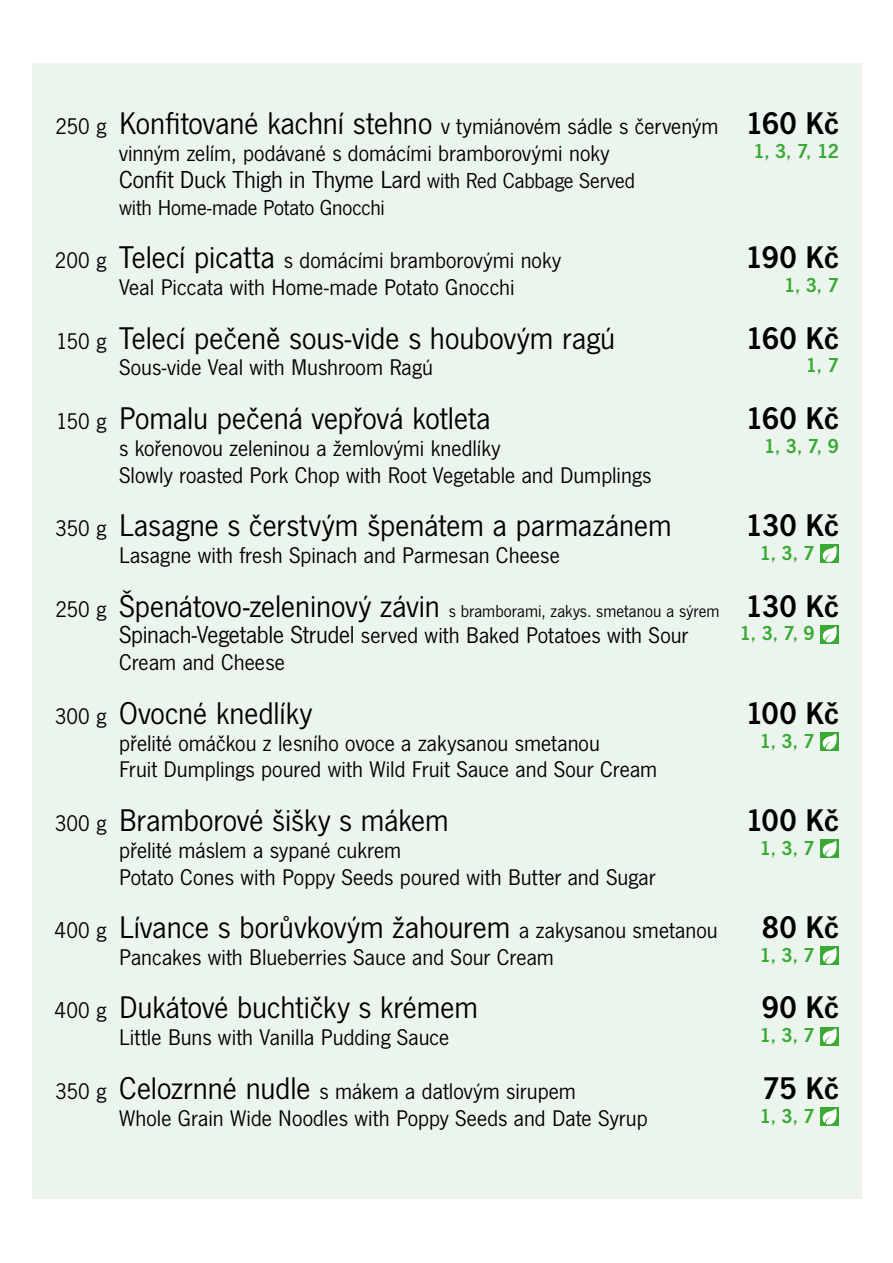
<style>
.page{position:relative;width:893px;height:1263px;background:#fff}
.page>*{position:absolute;margin:0;border:0;box-sizing:border-box;transform-origin:0 0}
.t1{font:32.55px "News Got";color:#000}
.t2{font:32.55px "News Got Dem";letter-spacing:-.01em;color:#000}
.t3{font:25.5px "News Got";letter-spacing:-.01em;color:#000}
.t4{font:23.55px/26.8px "News Got";color:#000}
.t5{font:22.5px "News Got";letter-spacing:-.005em;color:#000}
.t6{font:21px "News Got Dem";color:#3aaa35}
.t7{font:18px "News Got";letter-spacing:.005em;color:#000}
.s1{font-size:32.55px}
.s2{font-size:22.5px}
.s3{font-size:25.5px}
.s4{font-size:23.55px}
</style>
<div class="page">
<div style="left:32px;top:64px;width:829px;height:1135px;background:#ebf5ee"></div>
<div style="left:820px;top:545px;width:19px;height:18px;background:#3aaa35"></div>
<svg style="left:822px;top:546px;width:15px;height:16px"></svg>
<div style="left:820px;top:625px;width:19px;height:19px;background:#3aaa35"></div>
<svg style="left:822px;top:626px;width:15px;height:16px"></svg>
<div style="left:820px;top:732px;width:19px;height:19px;background:#3aaa35"></div>
<svg style="left:822px;top:733px;width:15px;height:17px"></svg>
<div style="left:820px;top:839px;width:19px;height:19px;background:#3aaa35"></div>
<svg style="left:822px;top:840px;width:15px;height:17px"></svg>
<div style="left:820px;top:946px;width:19px;height:19px;background:#3aaa35"></div>
<svg style="left:822px;top:948px;width:15px;height:16px"></svg>
<div style="left:820px;top:1027px;width:19px;height:18px;background:#3aaa35"></div>
<svg style="left:822px;top:1028px;width:15px;height:16px"></svg>
<div style="left:820px;top:1107px;width:19px;height:19px;background:#3aaa35"></div>
<svg style="left:822px;top:1108px;width:15px;height:17px"></svg>
<p class="t4" style="left:55px;top:114px;width:52px">250 g</p>
<p class="t4" style="left:55px;top:247px;width:53px">200 g</p>
<p class="t4" style="left:56px;top:328px;width:52px">150 g</p>
<p class="t4" style="left:56px;top:408px;width:52px">150 g</p>
<p class="t4" style="left:55px;top:515px;width:53px">350 g</p>
<p class="t4" style="left:55px;top:596px;width:52px">250 g</p>
<p class="t4" style="left:55px;top:703px;width:53px">300 g</p>
<p class="t4" style="left:55px;top:810px;width:53px">300 g</p>
<p class="t4" style="left:54px;top:917px;width:53px">400 g</p>
<p class="t4" style="left:54px;top:997px;width:53px">400 g</p>
<p class="t4" style="left:55px;top:1078px;width:53px">350 g</p>
<p class="t4" style="left:119px;top:114px;width:601px"><span class="s1">Konfitované kachní stehno</span> v tymiánovém sádle s červeným vinným zelím, podávané s domácími bramborovými noky</p>
<p class="t3" style="left:119px;top:165px;width:517px">Confit Duck Thigh in Thyme Lard <span class="s2">with Red Cabbage Served</span></p>
<p class="t5" style="left:119px;top:195px;width:267px">with Home-made Potato Gnocchi</p>
<p class="t4" style="left:119px;top:247px;width:444px"><span class="s1">Telecí picatta</span> s domácími bramborovými noky<br>Veal Piccata with Home-made Potato Gnocchi</p>
<h1 class="t1" style="left:119px;top:320px;width:498px">Telecí pečeně sous-vide s houbovým ragú</h1>
<p class="t4" style="left:119px;top:355px;width:315px">Sous-vide Veal with Mushroom Ragú</p>
<h1 class="t1" style="left:119px;top:400px;width:373px">Pomalu pečená vepřová kotleta</h1>
<p class="t4" style="left:119px;top:435px;width:534px">s kořenovou zeleninou a žemlovými knedlíky<br>Slowly roasted Pork Chop with Root Vegetable and Dumplings</p>
<h1 class="t1" style="left:119px;top:507px;width:554px">Lasagne s čerstvým špenátem a parmazánem</h1>
<p class="t4" style="left:119px;top:542px;width:442px">Lasagne with fresh Spinach and Parmesan Cheese</p>
<p class="t7" style="left:119px;top:601px;width:602px"><span class="s1">Špenátovo-zeleninový závin</span> s bramborami, zakys. smetanou a sýrem</p>
<p class="t4" style="left:119px;top:622px;width:571px"><span class="s3">Spinach-Vegetable Strudel</span> served with Baked Potatoes with Sour<br>Cream and Cheese</p>
<h1 class="t1" style="left:119px;top:695px;width:195px">Ovocné knedlíky</h1>
<p class="t4" style="left:119px;top:730px;width:540px">přelité omáčkou z lesního ovoce a zakysanou smetanou<br>Fruit Dumplings poured with Wild Fruit Sauce and Sour Cream</p>
<h1 class="t1" style="left:119px;top:802px;width:331px">Bramborové šišky s mákem</h1>
<p class="t4" style="left:119px;top:837px;width:538px">přelité máslem a sypané cukrem<br>Potato Cones with Poppy Seeds poured with Butter and Sugar</p>
<h1 class="t1" style="left:119px;top:909px;width:600px">Lívance s borůvkovým žahourem <span class="s4">a zakysanou smetanou</span></h1>
<p class="t4" style="left:119px;top:944px;width:436px">Pancakes with Blueberries Sauce and Sour Cream</p>
<h1 class="t1" style="left:119px;top:990px;width:361px">Dukátové buchtičky s krémem</h1>
<p class="t4" style="left:119px;top:1024px;width:332px">Little Buns with Vanilla Pudding Sauce</p>
<p class="t4" style="left:119px;top:1078px;width:530px"><span class="s1">Celozrnné nudle</span> s mákem a datlovým sirupem<br>Whole Grain Wide Noodles with Poppy Seeds and Date Syrup</p>
<h1 class="t2" style="left:746px;top:105px;width:95px">160 Kč</h1>
<p class="t6" style="left:753px;top:139px;width:87px">1, 3, 7, 12</p>
<h1 class="t2" style="left:745px;top:239px;width:95px">190 Kč</h1>
<p class="t6" style="left:784px;top:273px;width:56px">1, 3, 7</p>
<h1 class="t2" style="left:746px;top:319px;width:95px">160 Kč</h1>
<p class="t6" style="left:806px;top:353px;width:35px">1, 7</p>
<h1 class="t2" style="left:746px;top:399px;width:95px">160 Kč</h1>
<p class="t6" style="left:764px;top:434px;width:76px">1, 3, 7, 9</p>
<h1 class="t2" style="left:746px;top:506px;width:95px">130 Kč</h1>
<p class="t6" style="left:760px;top:541px;width:56px">1, 3, 7</p>
<h1 class="t2" style="left:746px;top:587px;width:95px">130 Kč</h1>
<p class="t6" style="left:740px;top:621px;width:76px">1, 3, 7, 9</p>
<h1 class="t2" style="left:746px;top:694px;width:95px">100 Kč</h1>
<p class="t6" style="left:760px;top:728px;width:56px">1, 3, 7</p>
<h1 class="t2" style="left:746px;top:801px;width:95px">100 Kč</h1>
<p class="t6" style="left:760px;top:835px;width:56px">1, 3, 7</p>
<h1 class="t2" style="left:762px;top:908px;width:79px">80 Kč</h1>
<p class="t6" style="left:760px;top:943px;width:56px">1, 3, 7</p>
<h1 class="t2" style="left:762px;top:989px;width:79px">90 Kč</h1>
<p class="t6" style="left:760px;top:1023px;width:56px">1, 3, 7</p>
<h1 class="t2" style="left:762px;top:1069px;width:78px">75 Kč</h1>
<p class="t6" style="left:760px;top:1103px;width:56px">1, 3, 7</p>
</div>
